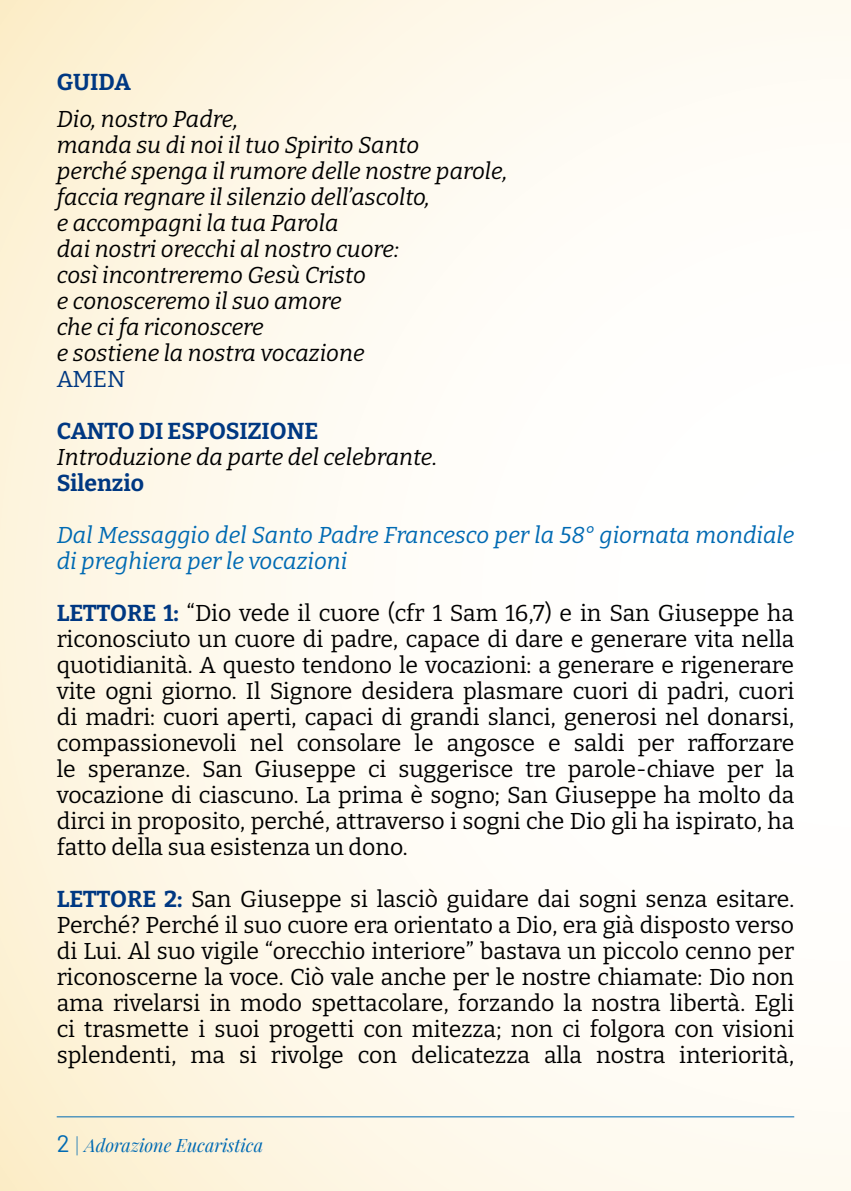
<style>
.page{position:relative;width:851px;height:1191px;background:#fff}
.page>*{position:absolute;margin:0;border:0;box-sizing:border-box;transform-origin:0 0}
.t1{font:23px/26px "Bitter";color:#000;text-align:justify}
.t2{font:italic 23px/26px "Bitter";color:#000}
.t3{font:italic 23px/26px "Bitter";color:#006ab3}
.t4{font:700 23px "Bitter";color:#003882}
.t5{font:23px "Bitter";color:#003882}
.t6{font:italic 18px "Playfair Display";color:#006ab3}
.s1{font-weight:700;color:#003882}
.s2{font-family:"Barlow";font-style:normal;font-size:24px}
</style>
<div class="page">
<div style="left:0;top:0;width:850px;height:1191px;background:linear-gradient(to right,#fdf4dd,#fff)"></div>
<hr style="left:57px;top:1116px;width:737px;height:1px;background:#006ab3">
<p class="t4" style="left:57px;top:67px;width:76px">GUIDA</p>
<p class="t2" style="left:57px;top:105px;width:452px">Dio, nostro Padre,<br>manda su di noi il tuo Spirito Santo<br>perché spenga il rumore delle nostre parole, faccia regnare il silenzio dell’ascolto,<br>e accompagni la tua Parola<br>dai nostri orecchi al nostro cuore:<br>così incontreremo Gesù Cristo<br>e conosceremo il suo amore<br>che ci fa riconoscere<br>e sostiene la nostra vocazione</p>
<p class="t5" style="left:57px;top:364px;width:70px">AMEN</p>
<p class="t4" style="left:57px;top:416px;width:263px">CANTO DI ESPOSIZIONE</p>
<p class="t2" style="left:57px;top:443px;width:382px">Introduzione da parte del celebrante.</p>
<p class="t4" style="left:57px;top:468px;width:89px">Silenzio</p>
<p class="t3" style="left:57px;top:521px;width:739px">Dal Messaggio del Santo Padre Francesco per la 58° giornata mondiale di preghiera per le vocazioni</p>
<p class="t1" style="left:57px;top:599px;width:739px"><span class="s1">LETTORE 1:</span> “Dio vede il cuore (cfr 1 Sam 16,7) e in San Giuseppe ha riconosciuto un cuore di padre, capace di dare e generare vita nella quotidianità. A questo tendono le vocazioni: a generare e rigenerare vite ogni giorno. Il Signore desidera plasmare cuori di padri, cuori di madri: cuori aperti, capaci di grandi slanci, generosi nel donarsi, compassionevoli nel consolare le angosce e saldi per rafforzare le speranze. San Giuseppe ci suggerisce tre parole-chiave per la vocazione di ciascuno. La prima è sogno; San Giuseppe ha molto da dirci in proposito, perché, attraverso i sogni che Dio gli ha ispirato, ha fatto della sua esistenza un dono.</p>
<p class="t1" style="left:57px;top:885px;width:739px"><span class="s1">LETTORE 2:</span> San Giuseppe si lasciò guidare dai sogni senza esitare.<br>Perché? Perché il suo cuore era orientato a Dio, era già disposto verso di Lui. Al suo vigile “orecchio interiore” bastava un piccolo cenno per riconoscerne la voce. Ciò vale anche per le nostre chiamate: Dio non ama rivelarsi in modo spettacolare, forzando la nostra libertà. Egli ci trasmette i suoi progetti con mitezza; non ci folgora con visioni splendenti, ma si rivolge con delicatezza alla nostra interiorità,</p>
<p class="t6" style="left:57px;top:1131px;width:208px"><span class="s2">2</span> | Adorazione Eucaristica</p>
</div>
